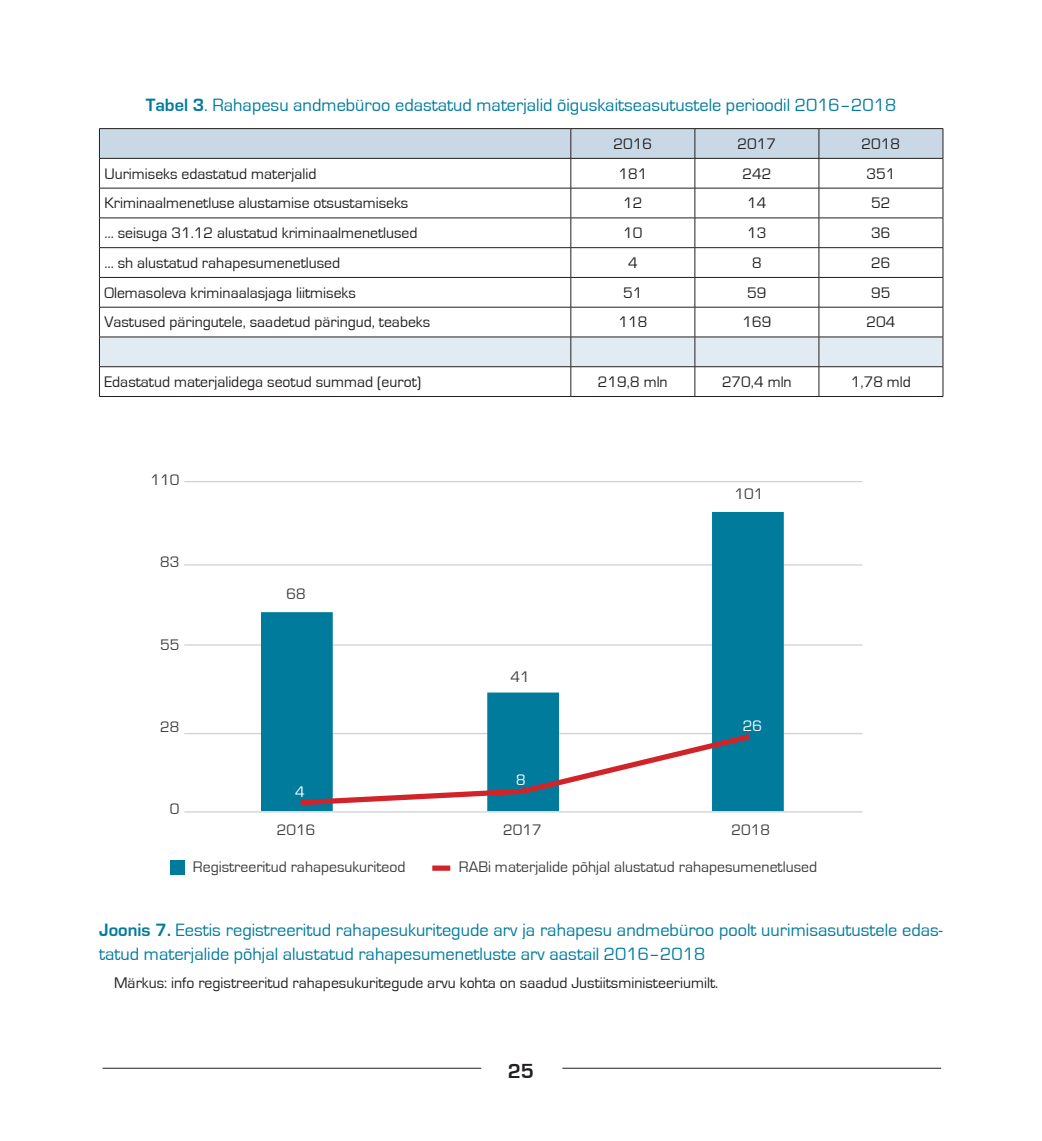
<style>
.page{position:relative;width:1042px;height:1141px;background:#fff}
.page>*{position:absolute;margin:0;border:0;box-sizing:border-box;transform-origin:0 0}
.t1{font:700 21px "Eurostile";color:#231f20}
.t2{font:18.38px/24.5px "Eurostile";color:#007b9c}
.t3{font:15.75px "Eurostile";color:#231f20}
.List_Paragraph{font:15.75px "Eurostile";color:#3e3e3f}
.List_Paragraph-2{font:15.75px "Eurostile";color:#fff}
.s1{font-weight:700}
</style>
<div class="page">
<hr style="left:103px;top:1068px;width:378px;height:1px;background:#231f20">
<hr style="left:562px;top:1068px;width:379px;height:1px;background:#231f20">
<hr style="left:184px;top:564px;width:678px;height:2px;background:#d1d2d4">
<hr style="left:184px;top:644px;width:678px;height:2px;background:#d1d2d4">
<hr style="left:184px;top:733px;width:678px;height:1px;background:#d1d2d4">
<hr style="left:99px;top:128px;width:472px;height:1px;background:#231f20">
<hr style="left:571px;top:128px;width:124px;height:1px;background:#231f20">
<hr style="left:695px;top:128px;width:124px;height:1px;background:#231f20">
<hr style="left:819px;top:128px;width:124px;height:1px;background:#231f20">
<svg style="left:99px;top:129px;width:844px;height:59px"></svg>
<hr style="left:99px;top:188px;width:472px;height:1px;background:#231f20">
<hr style="left:99px;top:188px;width:1px;height:30px;background:#231f20">
<hr style="left:571px;top:188px;width:124px;height:1px;background:#231f20">
<hr style="left:570px;top:188px;width:1px;height:30px;background:#231f20">
<hr style="left:695px;top:188px;width:124px;height:1px;background:#231f20">
<hr style="left:694px;top:188px;width:1px;height:30px;background:#231f20">
<hr style="left:819px;top:188px;width:124px;height:1px;background:#231f20">
<hr style="left:818px;top:188px;width:1px;height:30px;background:#231f20">
<hr style="left:942px;top:188px;width:1px;height:30px;background:#231f20">
<hr style="left:99px;top:218px;width:472px;height:1px;background:#231f20">
<hr style="left:571px;top:218px;width:124px;height:1px;background:#231f20">
<hr style="left:695px;top:218px;width:124px;height:1px;background:#231f20">
<hr style="left:819px;top:218px;width:124px;height:1px;background:#231f20">
<hr style="left:99px;top:247px;width:472px;height:1px;background:#231f20">
<hr style="left:571px;top:247px;width:124px;height:1px;background:#231f20">
<hr style="left:695px;top:247px;width:124px;height:1px;background:#231f20">
<hr style="left:819px;top:247px;width:124px;height:1px;background:#231f20">
<hr style="left:99px;top:277px;width:472px;height:1px;background:#231f20">
<svg style="left:99px;top:218px;width:1px;height:89px"></svg>
<hr style="left:571px;top:277px;width:124px;height:1px;background:#231f20">
<svg style="left:570px;top:218px;width:1px;height:89px"></svg>
<hr style="left:695px;top:277px;width:124px;height:1px;background:#231f20">
<svg style="left:694px;top:218px;width:1px;height:89px"></svg>
<hr style="left:819px;top:277px;width:124px;height:1px;background:#231f20">
<svg style="left:818px;top:218px;width:1px;height:89px"></svg>
<svg style="left:942px;top:218px;width:1px;height:89px"></svg>
<hr style="left:99px;top:307px;width:472px;height:1px;background:#231f20">
<hr style="left:99px;top:307px;width:1px;height:30px;background:#231f20">
<hr style="left:571px;top:307px;width:124px;height:1px;background:#231f20">
<hr style="left:570px;top:307px;width:1px;height:30px;background:#231f20">
<hr style="left:695px;top:307px;width:124px;height:1px;background:#231f20">
<hr style="left:694px;top:307px;width:1px;height:30px;background:#231f20">
<hr style="left:819px;top:307px;width:124px;height:1px;background:#231f20">
<hr style="left:818px;top:307px;width:1px;height:30px;background:#231f20">
<hr style="left:942px;top:307px;width:1px;height:30px;background:#231f20">
<svg style="left:99px;top:337px;width:844px;height:59px"></svg>
<hr style="left:99px;top:396px;width:472px;height:1px;background:#231f20">
<hr style="left:571px;top:396px;width:124px;height:1px;background:#231f20">
<hr style="left:695px;top:396px;width:124px;height:1px;background:#231f20">
<hr style="left:819px;top:396px;width:124px;height:1px;background:#231f20">
<div style="left:261px;top:612px;width:72px;height:199px;background:#007b9c"></div>
<div style="left:487px;top:693px;width:72px;height:118px;background:#007b9c"></div>
<div style="left:712px;top:512px;width:72px;height:299px;background:#007b9c"></div>
<hr style="left:184px;top:481px;width:678px;height:1px;background:#d1d2d4">
<hr style="left:184px;top:811px;width:678px;height:2px;background:#d1d2d4">
<svg style="left:300px;top:730px;width:451px;height:78px"></svg>
<div style="left:170px;top:860px;width:15px;height:14px;background:#007b9c"></div>
<div style="left:432px;top:865px;width:18px;height:6px;background:#d1232a"></div>
<p class="t2" style="left:146px;top:94px;width:752px"><span class="s1">Tabel 3</span>. Rahapesu andmebüroo edastatud materjalid õiguskaitseasutustele perioodil 2016–2018</p>
<p class="t3" style="left:613px;top:135px;width:40px">2016</p>
<p class="t3" style="left:737px;top:135px;width:40px">2017</p>
<p class="t3" style="left:861px;top:135px;width:40px">2018</p>
<p class="t3" style="left:104px;top:165px;width:214px">Uurimiseks edastatud materjalid</p>
<p class="t3" style="left:618px;top:165px;width:31px">181</p>
<p class="t3" style="left:742px;top:165px;width:30px">242</p>
<p class="t3" style="left:866px;top:165px;width:30px">351</p>
<p class="t3" style="left:104px;top:195px;width:305px">Kriminaalmenetluse alustamise otsustamiseks</p>
<p class="t3" style="left:623px;top:195px;width:21px">12</p>
<p class="t3" style="left:747px;top:195px;width:21px">14</p>
<p class="t3" style="left:871px;top:195px;width:21px">52</p>
<p class="t3" style="left:104px;top:224px;width:315px">… seisuga 31.12 alustatud kriminaalmenetlused</p>
<p class="t3" style="left:623px;top:224px;width:21px">10</p>
<p class="t3" style="left:747px;top:224px;width:21px">13</p>
<p class="t3" style="left:871px;top:224px;width:21px">36</p>
<p class="t3" style="left:104px;top:254px;width:237px">… sh alustatud rahapesumenetlused</p>
<p class="t3" style="left:628px;top:254px;width:11px">4</p>
<p class="t3" style="left:752px;top:254px;width:11px">8</p>
<p class="t3" style="left:871px;top:254px;width:21px">26</p>
<p class="t3" style="left:104px;top:284px;width:253px">Olemasoleva kriminaalasjaga liitmiseks</p>
<p class="t3" style="left:623px;top:284px;width:21px">51</p>
<p class="t3" style="left:747px;top:284px;width:21px">59</p>
<p class="t3" style="left:871px;top:284px;width:21px">95</p>
<p class="t3" style="left:104px;top:314px;width:327px">Vastused päringutele, saadetud päringud, teabeks</p>
<p class="t3" style="left:618px;top:314px;width:31px">118</p>
<p class="t3" style="left:742px;top:314px;width:30px">169</p>
<p class="t3" style="left:866px;top:314px;width:30px">204</p>
<p class="t3" style="left:104px;top:373px;width:318px">Edastatud materjalidega seotud summad (eurot)</p>
<p class="t3" style="left:598px;top:373px;width:71px">219,8 mln</p>
<p class="t3" style="left:722px;top:373px;width:71px">270,4 mln</p>
<p class="t3" style="left:851px;top:373px;width:62px">1,78 mld</p>
<p class="List_Paragraph" style="left:151px;top:472px;width:30px">110</p>
<p class="List_Paragraph" style="left:734px;top:485px;width:30px">101</p>
<p class="List_Paragraph" style="left:160px;top:554px;width:21px">83</p>
<p class="List_Paragraph" style="left:160px;top:636px;width:21px">55</p>
<p class="List_Paragraph" style="left:160px;top:718px;width:21px">28</p>
<p class="List_Paragraph" style="left:286px;top:586px;width:21px">68</p>
<p class="List_Paragraph" style="left:510px;top:669px;width:21px">41</p>
<p class="List_Paragraph-2" style="left:743px;top:718px;width:21px">26</p>
<p class="List_Paragraph" style="left:170px;top:801px;width:11px">0</p>
<p class="List_Paragraph-2" style="left:295px;top:784px;width:11px">4</p>
<p class="List_Paragraph-2" style="left:516px;top:771px;width:11px">8</p>
<p class="List_Paragraph" style="left:277px;top:821px;width:40px">2016</p>
<p class="List_Paragraph" style="left:503px;top:821px;width:40px">2017</p>
<p class="List_Paragraph" style="left:731px;top:821px;width:40px">2018</p>
<p class="List_Paragraph" style="left:193px;top:859px;width:214px">Registreeritud rahapesukuriteod</p>
<p class="List_Paragraph" style="left:459px;top:859px;width:360px">RABi materjalide põhjal alustatud rahapesumenetlused</p>
<p class="t2" style="left:99px;top:918px;width:845px"><span class="s1">Joonis 7.</span> Eestis registreeritud rahapesukuritegude arv ja rahapesu andmebüroo poolt uurimisasutustele edas&shy;tatud materjalide põhjal alustatud rahapesumenetluste arv aastail 2016–2018</p>
<p class="t3" style="left:114px;top:974px;width:606px">Märkus: info registreeritud rahapesukuritegude arvu kohta on saadud Justiitsministeeriumilt.</p>
<h1 class="t1" style="left:508px;top:1059px;width:28px">25</h1>
</div>
